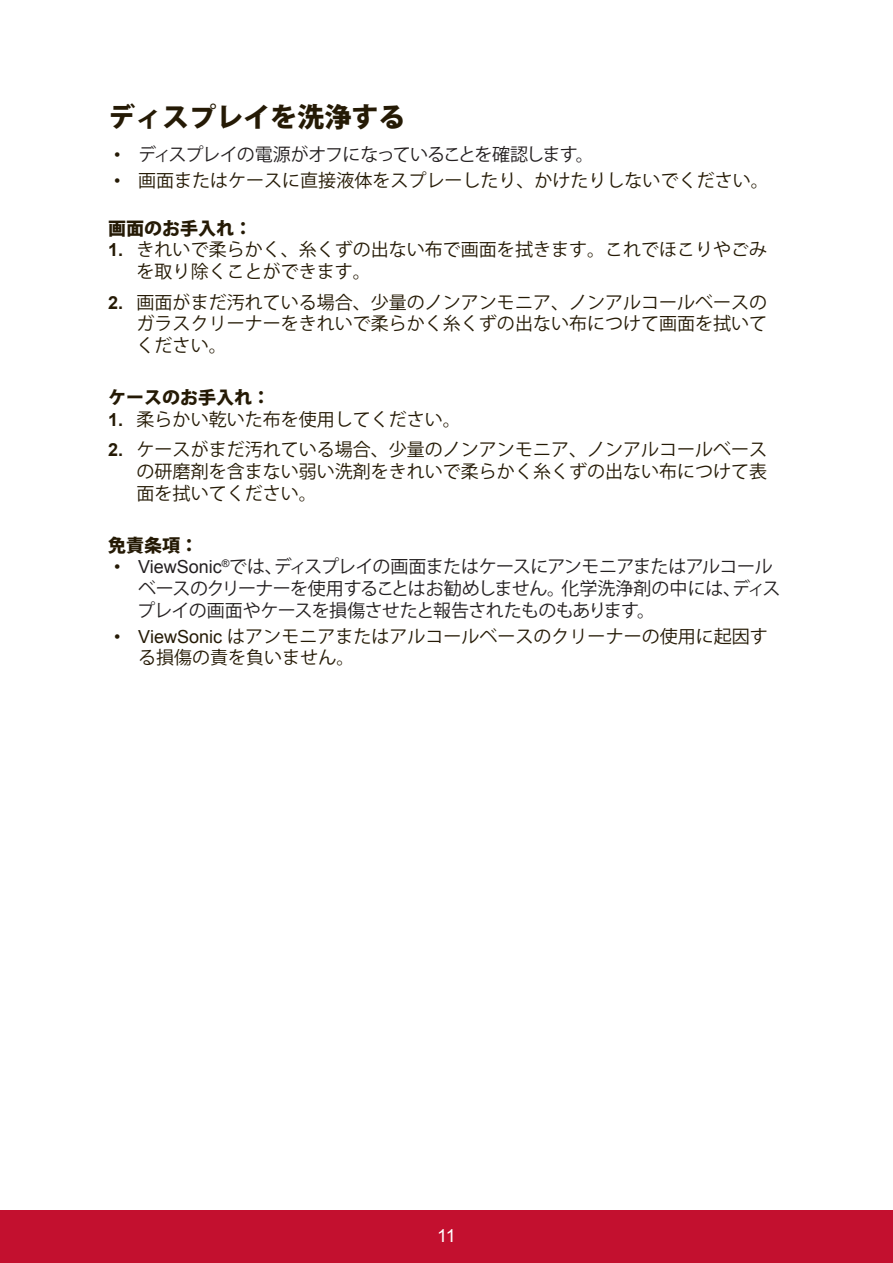
<style>
.page{position:relative;width:893px;height:1263px;background:#fff}
.page>*{position:absolute;margin:0;border:0;box-sizing:border-box;transform-origin:0 0}
.t1{font:800 27px "Koz Go Pro";color:#251a05}
.t2{font:18px/21.6px "Koz Go Pro";color:#251a05}
.t3{font:18px/21.6px "Koz Go Pro";letter-spacing:-.04em;color:#231f20}
.t4{font:18px "Koz Go Pro";letter-spacing:-.06em;color:#231f20}
.t5{font:800 18px "Koz Go Pro";color:#251a05}
.t6{font:18px "Arial";color:#fff}
.s1{font-family:"Arial";color:#251a05}
.s2{font-family:"Arial"}
.s3{font-family:"Arial";font-weight:700}
</style>
<div class="page">
<div style="left:0;top:1210px;width:892px;height:53px;background:#c3102f"></div>
<h1 class="t1" style="left:108px;top:100px;width:298px">ディスプレイを洗浄する</h1>
<p class="t4" style="left:114px;top:143px;width:481px"><span class="s1">•</span> ディスプレイの電源がオフになっていることを確認します。</p>
<p class="t2" style="left:114px;top:170px;width:655px"><span class="s2">•</span> 画面またはケースに直接液体をスプレーしたり、かけたりしないでください。</p>
<p class="t5" style="left:108px;top:216px;width:146px">画面のお手入れ：</p>
<p class="t2" style="left:136px;top:239px;width:632px;text-indent:-28px"><span class="s3">1.</span> きれいで柔らかく、糸くずの出ない布で画面を拭きます。これでほこりやごみを取り除くことができます。</p>
<p class="t2" style="left:136px;top:292px;width:632px;text-align:justify;text-indent:-28px"><span class="s3">2.</span> 画面がまだ汚れている場合、少量のノンアンモニア、ノンアルコールベースのガラスクリーナーをきれいで柔らかく糸くずの出ない布につけて画面を拭いてください。</p>
<p class="t5" style="left:108px;top:386px;width:164px">ケースのお手入れ：</p>
<p class="t2" style="left:108px;top:409px;width:354px"><span class="s3">1.</span> 柔らかい乾いた布を使用してください。</p>
<p class="t2" style="left:136px;top:439px;width:632px;text-align:justify;text-indent:-28px"><span class="s3">2.</span> ケースがまだ汚れている場合、少量のノンアンモニア、ノンアルコールベースの研磨剤を含まない弱い洗剤をきれいで柔らかく糸くずの出ない布につけて表面を拭いてください。</p>
<p class="t5" style="left:108px;top:533px;width:91px">免責条項：</p>
<p class="t3" style="left:137px;top:556px;width:644px;text-indent:-23px"><span class="s1">•</span> <span class="s2">ViewSonic</span><sup>®</sup>では、ディスプレイの画面またはケースにアンモニアまたはアルコールベースのクリーナーを使用することはお勧めしません。化学洗浄剤の中には、ディスプレイの画面やケースを損傷させたと報告されたものもあります。</p>
<p class="t2" style="left:138px;top:626px;width:631px;text-indent:-24px"><span class="s2">• ViewSonic</span> はアンモニアまたはアルコールベースのクリーナーの使用に起因する損傷の責を負いません。</p>
<p class="t6" style="left:437px;top:1223px;width:20px">11</p>
</div>
